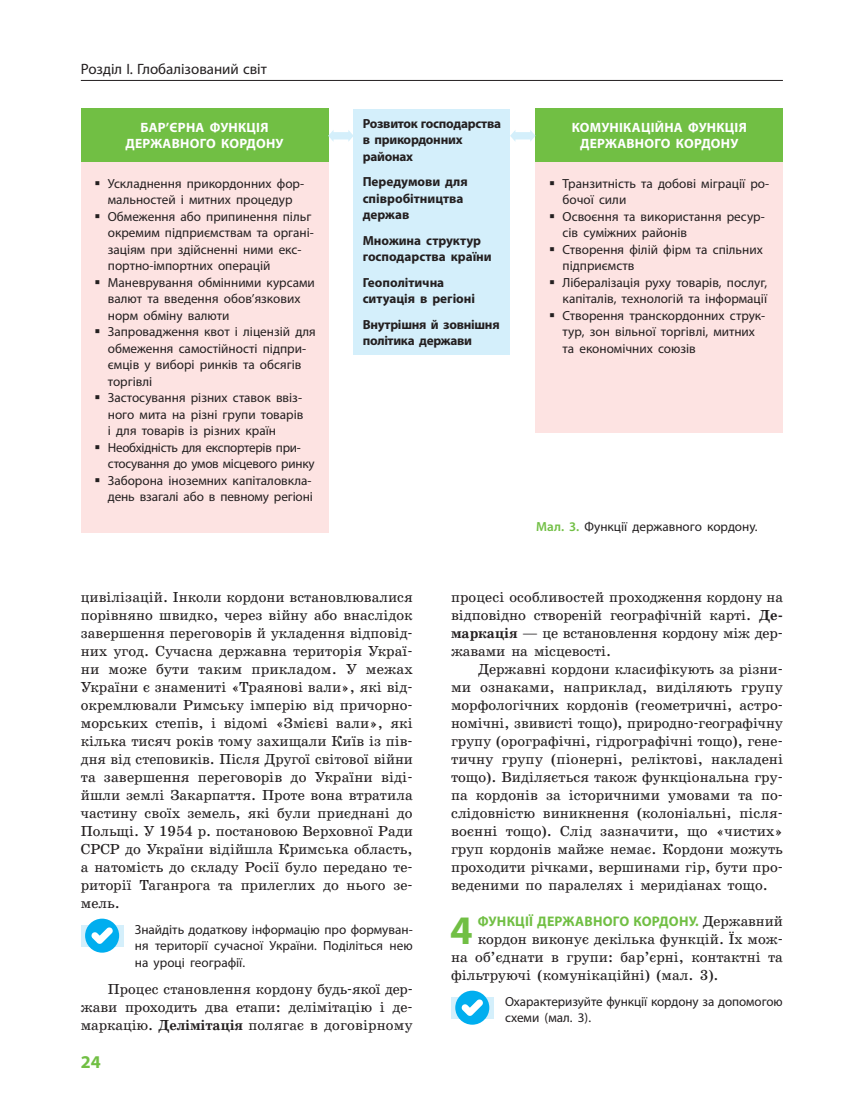
<style>
.page{position:relative;width:851px;height:1106px;background:#fff}
.page>*{position:absolute;margin:0;border:0;box-sizing:border-box;transform-origin:0 0}
.t1{font:700 40.65px "Myriad Pro";color:#71bf44}
.t2{font:700 18px "Myriad Pro";color:#71bf44}
.t3{font:15px "Myriad Pro";color:#231f20}
.t4{font:14.7px/18px "School";color:#231f20;text-align:justify}
.t5{font:700 13.95px "Myriad Pro";letter-spacing:.015em;color:#71bf44}
.t6{font:700 13.5px/16.5px "Myriad Pro";letter-spacing:.02em;color:#fff;text-align:center}
.t7{font:13.2px/16.5px "Myriad Pro";color:#231f20}
.t8{font:700 13.2px/16.5px "Myriad Pro";letter-spacing:-.005em;color:#231f20}
.s1{font-weight:700}
.s2{font-weight:600;color:#71bf44}
.s3{font-family:"School";font-weight:400;font-size:14.7px;color:#231f20}
</style>
<div class="page">
<hr style="left:81px;top:80px;width:701px;height:1px;background:#231f20">
<div style="left:81px;top:925px;width:42px;height:21px;background:#d4effb"></div>
<svg style="left:85px;top:918px;width:34px;height:34px"></svg>
<div style="left:451px;top:997px;width:42px;height:21px;background:#d4effb"></div>
<svg style="left:455px;top:990px;width:34px;height:34px"></svg>
<div style="left:81px;top:109px;width:247px;height:54px;background:#71bf44"></div>
<div style="left:535px;top:109px;width:247px;height:54px;background:#71bf44"></div>
<div style="left:353px;top:109px;width:157px;height:245px;background:#d4effb"></div>
<div style="left:81px;top:163px;width:247px;height:370px;background:#fde3e2"></div>
<div style="left:535px;top:163px;width:247px;height:270px;background:#fde3e2"></div>
<svg style="left:510px;top:130px;width:25px;height:12px"></svg>
<svg style="left:328px;top:130px;width:25px;height:12px"></svg>
<p class="t3" style="left:81px;top:60px;width:187px">Розділ I. Глобалізований світ</p>
<p class="t8" style="left:362px;top:115px;width:140px">Розвиток господарства в прикордонних районах</p>
<p class="t8" style="left:362px;top:173px;width:106px">Передумови для співробітництва держав</p>
<p class="t8" style="left:362px;top:232px;width:131px">Множина структур господарства країни</p>
<p class="t8" style="left:362px;top:274px;width:114px">Геополітична ситуація в регіоні</p>
<p class="t8" style="left:362px;top:316px;width:138px">Внутрішня й зовнішня політика держави</p>
<p class="t6" style="left:125px;top:119px;width:159px">БАР’ЄРНА ФУНКЦІЯ<br>ДЕРЖАВНОГО КОРДОНУ</p>
<p class="t6" style="left:571px;top:119px;width:176px">КОМУНІКАЦІЙНА ФУНКЦІЯ<br>ДЕРЖАВНОГО КОРДОНУ</p>
<p class="t7" style="left:108px;top:175px;width:209px">Ускладнення прикордонних фор&shy;мальностей і митних процедур<br>Обмеження або припинення пільг окремим підприємствам та органі&shy;заціям при здійсненні ними екс&shy;портно-імпортних операцій<br>Маневрування обмінними курсами валют та введення обов’язкових норм обміну валюти<br>Запровадження квот і ліцензій для обмеження самостійності підпри&shy;ємців у виборі ринків та обсягів торгівлі<br>Застосування різних ставок ввіз&shy;ного мита на різні групи товарів<br>і для товарів із різних країн<br>Необхідність для експортерів при&shy;стосування до умов місцевого ринку<br>Заборона іноземних капіталовкла&shy;день взагалі або в певному регіоні</p>
<p class="t7" style="left:562px;top:175px;width:208px">Транзитність та добові міграції ро&shy;бочої сили<br>Освоєння та використання ресур&shy;сів суміжних районів<br>Створення філій фірм та спільних підприємств<br>Лібералізація руху товарів, послуг, капіталів, технологій та інформації<br>Створення транскордонних струк&shy;тур, зон вільної торгівлі, митних та економічних союзів</p>
<p class="t4" style="left:81px;top:588px;width:333px">цивілізацій. Інколи кордони встановлювалися порівняно швидко, через війну або внаслідок завершення переговорів й укладення відповід&shy;них угод. Сучасна державна територія Украї&shy;ни може бути таким прикладом. У межах України є знамениті «Траянові вали», які від&shy;окремлювали Римську імперію від причорно&shy;морських степів, і відомі «Змієві вали», які кілька тисяч років тому захищали Київ із пів&shy;дня від степовиків. Після Другої світової війни та завершення переговорів до України віді&shy;йшли землі Закарпаття. Проте вона втратила частину своїх земель, які були приєднані до Польщі. У 1954 р. постановою Верховної Ради СРСР до України відійшла Кримська область, а натомість до складу Росії було передано те&shy;риторії Таганрога та прилеглих до нього зе&shy;мель.</p>
<p class="t7" style="left:135px;top:920px;width:279px;text-align:justify">Знайдіть додаткову інформацію про формуван&shy;ня території сучасної України. Поділіться нею на уроці географії.</p>
<p class="t4" style="left:81px;top:979px;width:333px;text-indent:27px">Процес становлення кордону будь-якої дер&shy;жави проходить два етапи: делімітацію і де&shy;маркацію. <span class="s1">Делімітація</span> полягає в договірному</p>
<p class="t2" style="left:81px;top:1049px;width:21px">24</p>
<p class="t7" style="left:536px;top:518px;width:223px"><span class="s2">Мал. 3.</span> Функції державного кордону.</p>
<p class="t4" style="left:451px;top:588px;width:333px">процесі особливостей проходження кордону на відповідно створеній географічній карті. <span class="s1">Де&shy;маркація</span> — це встановлення кордону між дер&shy;жавами на місцевості.</p>
<p class="t4" style="left:451px;top:660px;width:333px;text-indent:27px">Державні кордони класифікують за різни&shy;ми ознаками, наприклад, виділяють групу морфологічних кордонів (геометричні, астро&shy;номічні, звивисті тощо), природно-географічну групу (орографічні, гідрографічні тощо), гене&shy;тичну групу (піонерні, реліктові, накладені тощо). Виділяється також функціональна гру&shy;па кордонів за історичними умовами та по&shy;слідовністю виникнення (колоніальні, після&shy;воєнні тощо). Слід зазначити, що «чистих» груп кордонів майже немає. Кордони можуть проходити річками, вершинами гір, бути про&shy;веденими по паралелях і меридіанах тощо.</p>
<h1 class="t1" style="left:450px;top:904px;width:24px">4</h1>
<p class="t5" style="left:478px;top:912px;width:306px">ФУНКЦІЇ ДЕРЖАВНОГО КОРДОНУ. <span class="s3">Державний</span></p>
<p class="t4" style="left:451px;top:930px;width:333px;text-indent:27px">кордон виконує декілька функцій. Їх мож&shy;на об’єднати в групи: бар’єрні, контактні та фільтруючі (комунікаційні) (мал. 3).</p>
<p class="t7" style="left:505px;top:992px;width:279px">Охарактеризуйте функції кордону за допомогою схеми (мал. 3).</p>
</div>
